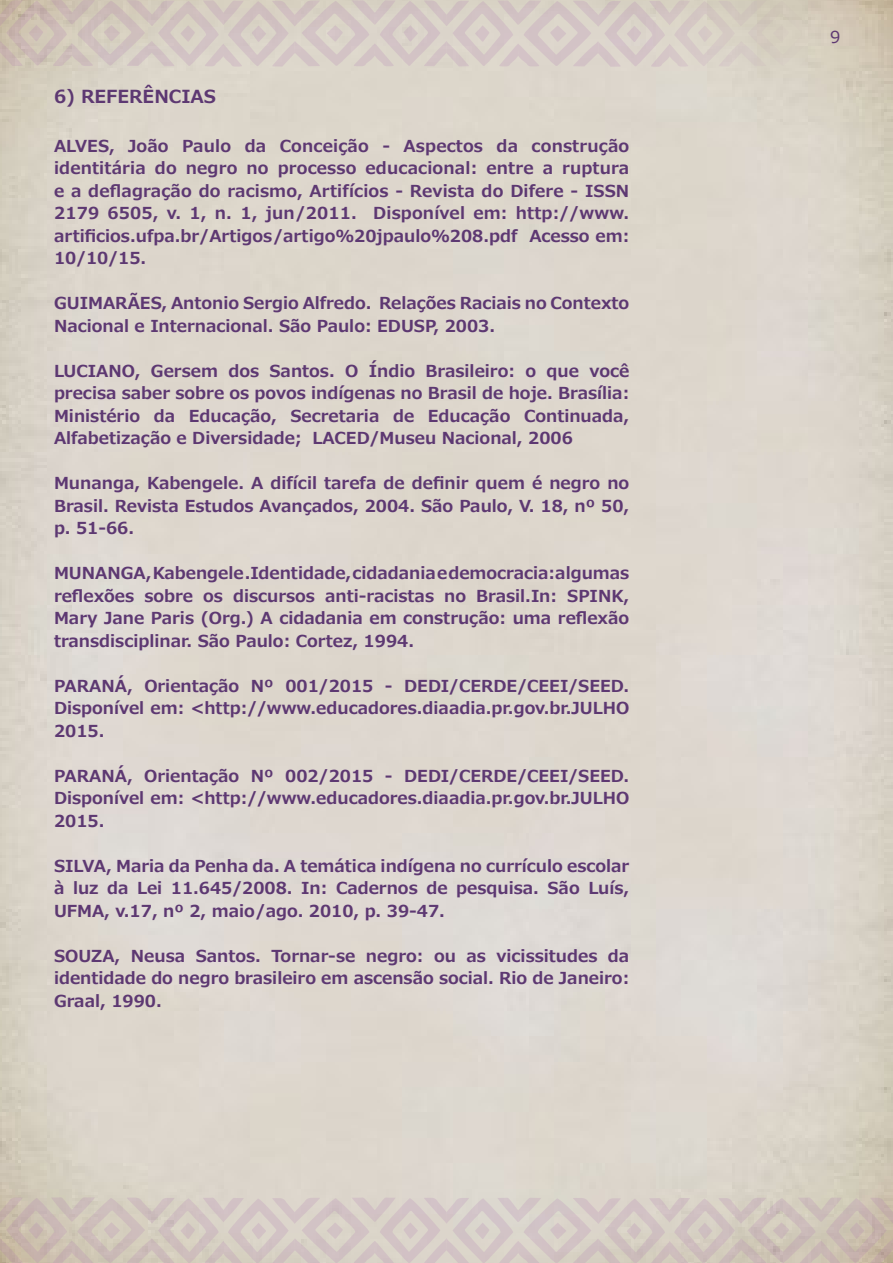
<style>
.page{position:relative;width:893px;height:1263px;background:#fff}
.page>*{position:absolute;margin:0;border:0;box-sizing:border-box;transform-origin:0 0}
.Parágrafo_da_Lista{font:700 18px "Meiryo";color:#5d3872}
.Normal_wrd_3{font:700 16.5px/22.5px "Meiryo";color:#5d3872;text-align:justify}
.t1{font:16.5px "Meiryo";color:#5d3872}
</style>
<div class="page">
<svg style="left:0;top:0;width:893px;height:67px;background:#d4c9c1"></svg>
<svg style="left:0;top:1197px;width:893px;height:66px;background:#d2c6bf"></svg>
<p class="Parágrafo_da_Lista" style="left:54px;top:84px;width:163px">6) REFERÊNCIAS</p>
<p class="Normal_wrd_3" style="left:54px;top:135px;width:577px">ALVES, João Paulo da Conceição - Aspectos da construção identitária do negro no processo educacional: entre a ruptura e a deflagração do racismo, Artifícios - Revista do Difere - ISSN 2179 6505, v. 1, n. 1, jun/2011. Disponível em: http://www. artificios.ufpa.br/Artigos/artigo%20jpaulo%208.pdf Acesso em:<br>10/10/15.</p>
<p class="Normal_wrd_3" style="left:54px;top:293px;width:577px">GUIMARÃES, Antonio Sergio Alfredo. Relações Raciais no Contexto<br>Nacional e Internacional. São Paulo: EDUSP, 2003.</p>
<p class="Normal_wrd_3" style="left:54px;top:360px;width:577px">LUCIANO, Gersem dos Santos. O Índio Brasileiro: o que você precisa saber sobre os povos indígenas no Brasil de hoje. Brasília:<br>Ministério da Educação, Secretaria de Educação Continuada, Alfabetização e Diversidade; LACED/Museu Nacional, 2006</p>
<p class="Normal_wrd_3" style="left:54px;top:473px;width:577px">Munanga, Kabengele. A difícil tarefa de definir quem é negro no Brasil. Revista Estudos Avançados, 2004. São Paulo, V. 18, nº 50, p. 51-66.</p>
<p class="Normal_wrd_3" style="left:54px;top:563px;width:577px">MUNANGA, Kabengele .Identidade, cidadania e democracia:algumas reflexões sobre os discursos anti-racistas no Brasil.In: SPINK, Mary Jane Paris (Org.) A cidadania em construção: uma reflexão transdisciplinar. São Paulo: Cortez, 1994.</p>
<p class="Normal_wrd_3" style="left:54px;top:675px;width:577px">PARANÁ, Orientação Nº 001/2015 - DEDI/CERDE/CEEI/SEED.<br>Disponível em: &lt;http://www.educadores.diaadia.pr.gov.br.JULHO 2015.</p>
<p class="Normal_wrd_3" style="left:54px;top:765px;width:577px">PARANÁ, Orientação Nº 002/2015 - DEDI/CERDE/CEEI/SEED.<br>Disponível em: &lt;http://www.educadores.diaadia.pr.gov.br.JULHO 2015.</p>
<p class="Normal_wrd_3" style="left:54px;top:855px;width:577px">SILVA, Maria da Penha da. A temática indígena no currículo escolar à luz da Lei 11.645/2008. In: Cadernos de pesquisa. São Luís, UFMA, v.17, nº 2, maio/ago. 2010, p. 39-47.</p>
<p class="Normal_wrd_3" style="left:54px;top:945px;width:577px">SOUZA, Neusa Santos. Tornar-se negro: ou as vicissitudes da identidade do negro brasileiro em ascensão social. Rio de Janeiro:<br>Graal, 1990.</p>
<p class="t1" style="left:830px;top:26px;width:12px">9</p>
</div>
